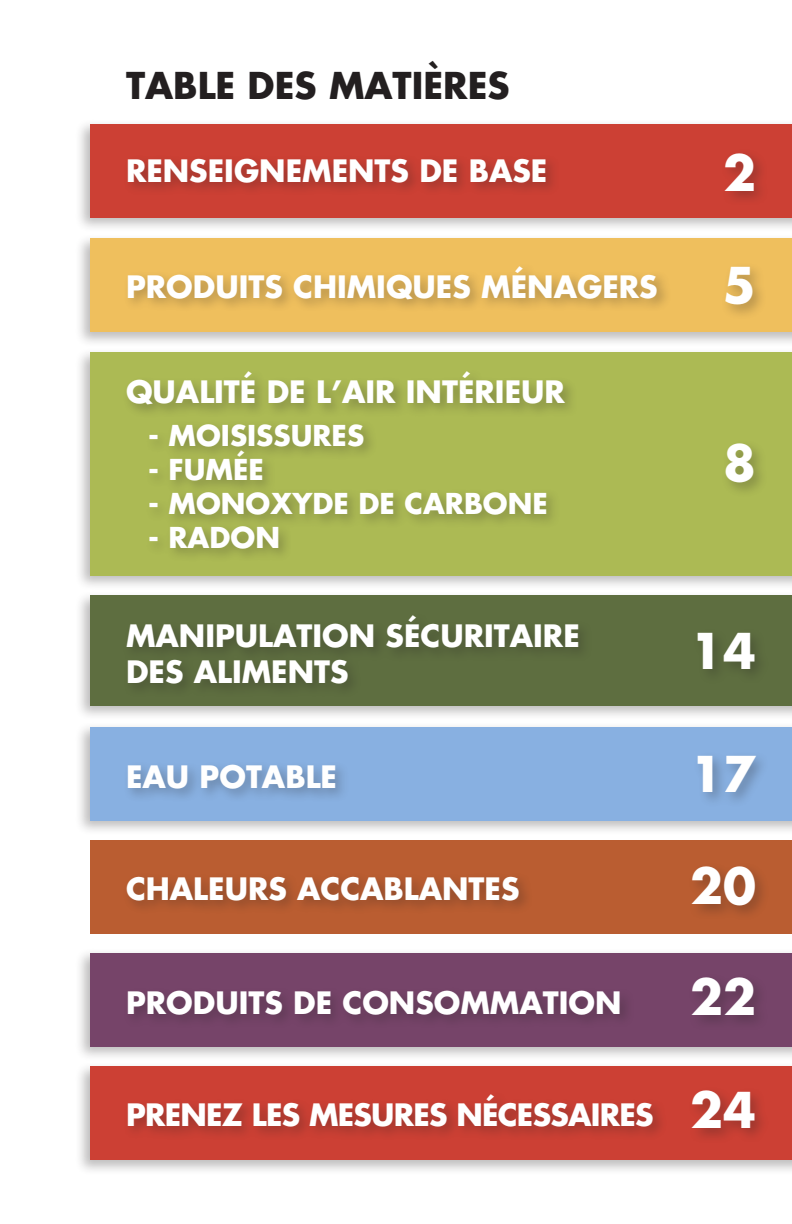
<style>
.page{position:relative;width:792px;height:1224px;background:#fff}
.page>*{position:absolute;margin:0;border:0;box-sizing:border-box;transform-origin:0 0}
.t1{font:700 48px "Futura";color:#fff}
.Main_titles{font:700 36px "Futura";color:#231f20}
.Main_titles-2{font:700 30px/36px "Futura";color:#fff}
.Main_titles-3{font:700 30px "Futura";letter-spacing:-.025em;color:#fff}
.Main_titles-4{font:700 28px "Futura";color:#fff}
</style>
<div class="page">
<div style="left:74px;top:119px;width:718px;height:114px;background:#231f20;opacity:.3"></div>
<div style="left:90px;top:124px;width:702px;height:94px;background:#cc4034"></div>
<div style="left:74px;top:347px;width:718px;height:244px;background:#231f20;opacity:.3"></div>
<div style="left:90px;top:352px;width:702px;height:224px;background:#acba54"></div>
<div style="left:74px;top:590px;width:718px;height:131px;background:#231f20;opacity:.3"></div>
<div style="left:90px;top:596px;width:702px;height:110px;background:#5e6e40"></div>
<div style="left:74px;top:721px;width:718px;height:115px;background:#231f20;opacity:.3"></div>
<div style="left:90px;top:727px;width:702px;height:93px;background:#88b0e1"></div>
<div style="left:90px;top:840px;width:702px;height:94px;background:#ba5d31"></div>
<div style="left:74px;top:948px;width:718px;height:114px;background:#231f20;opacity:.3"></div>
<div style="left:90px;top:953px;width:702px;height:94px;background:#764469"></div>
<div style="left:74px;top:1061px;width:718px;height:114px;background:#231f20;opacity:.3"></div>
<div style="left:90px;top:1066px;width:702px;height:94px;background:#cc4034"></div>
<div style="left:74px;top:233px;width:718px;height:115px;background:#231f20;opacity:.3"></div>
<div style="left:90px;top:239px;width:702px;height:93px;background:#efbf5d"></div>
<div style="left:721px;top:148px;width:49px;height:59px;background:#231f20;opacity:.3"></div>
<div style="left:693px;top:628px;width:77px;height:57px;background:#231f20;opacity:.3"></div>
<div style="left:688px;top:973px;width:81px;height:59px;background:#6f4163"></div>
<div style="left:721px;top:262px;width:47px;height:59px;background:#231f20;opacity:.3"></div>
<div style="left:693px;top:751px;width:77px;height:57px;background:#231f20;opacity:.3"></div>
<div style="left:688px;top:1085px;width:82px;height:60px;background:#231f20;opacity:.3"></div>
<div style="left:721px;top:439px;width:48px;height:60px;background:#231f20;opacity:.3"></div>
<div style="left:688px;top:861px;width:82px;height:61px;background:#231f20;opacity:.3"></div>
<div style="left:122px;top:154px;width:550px;height:987px;background:#231f20;opacity:.3"></div>
<p class="Main_titles" style="left:126px;top:60px;width:385px">TABLE DES MATIÈRES</p>
<p class="Main_titles-2" style="left:126px;top:152px;width:423px">RENSEIGNEMENTS DE BASE</p>
<p class="Main_titles-2" style="left:126px;top:268px;width:533px">PRODUITS CHIMIQUES MÉNAGERS</p>
<p class="Main_titles-2" style="left:126px;top:373px;width:440px">QUALITÉ DE L’AIR INTÉRIEUR</p>
<p class="Main_titles-4" style="left:148px;top:416px;width:218px">- MOISISSURES</p>
<p class="Main_titles-4" style="left:148px;top:450px;width:117px">- FUMÉE</p>
<p class="Main_titles-4" style="left:148px;top:484px;width:401px">- MONOXYDE DE CARBONE</p>
<p class="Main_titles-4" style="left:148px;top:518px;width:134px">- RADON</p>
<p class="Main_titles-2" style="left:126px;top:617px;width:455px">MANIPULATION SÉCURITAIRE<br>DES ALIMENTS</p>
<p class="Main_titles-2" style="left:126px;top:758px;width:213px">EAU POTABLE</p>
<p class="Main_titles-2" style="left:126px;top:870px;width:395px">CHALEURS ACCABLANTES</p>
<p class="Main_titles-2" style="left:126px;top:984px;width:497px">PRODUITS DE CONSOMMATION</p>
<p class="Main_titles-3" style="left:126px;top:1094px;width:529px">PRENEZ LES MESURES NÉCESSAIRES</p>
<p class="t1" style="left:723px;top:139px;width:34px">2</p>
<p class="t1" style="left:723px;top:252px;width:35px">5</p>
<p class="t1" style="left:723px;top:430px;width:34px">8</p>
<p class="t1" style="left:690px;top:618px;width:67px">14</p>
<p class="t1" style="left:690px;top:741px;width:67px">17</p>
<p class="t1" style="left:690px;top:853px;width:67px">20</p>
<p class="t1" style="left:690px;top:964px;width:67px">22</p>
<p class="t1" style="left:690px;top:1077px;width:67px">24</p>
</div>
